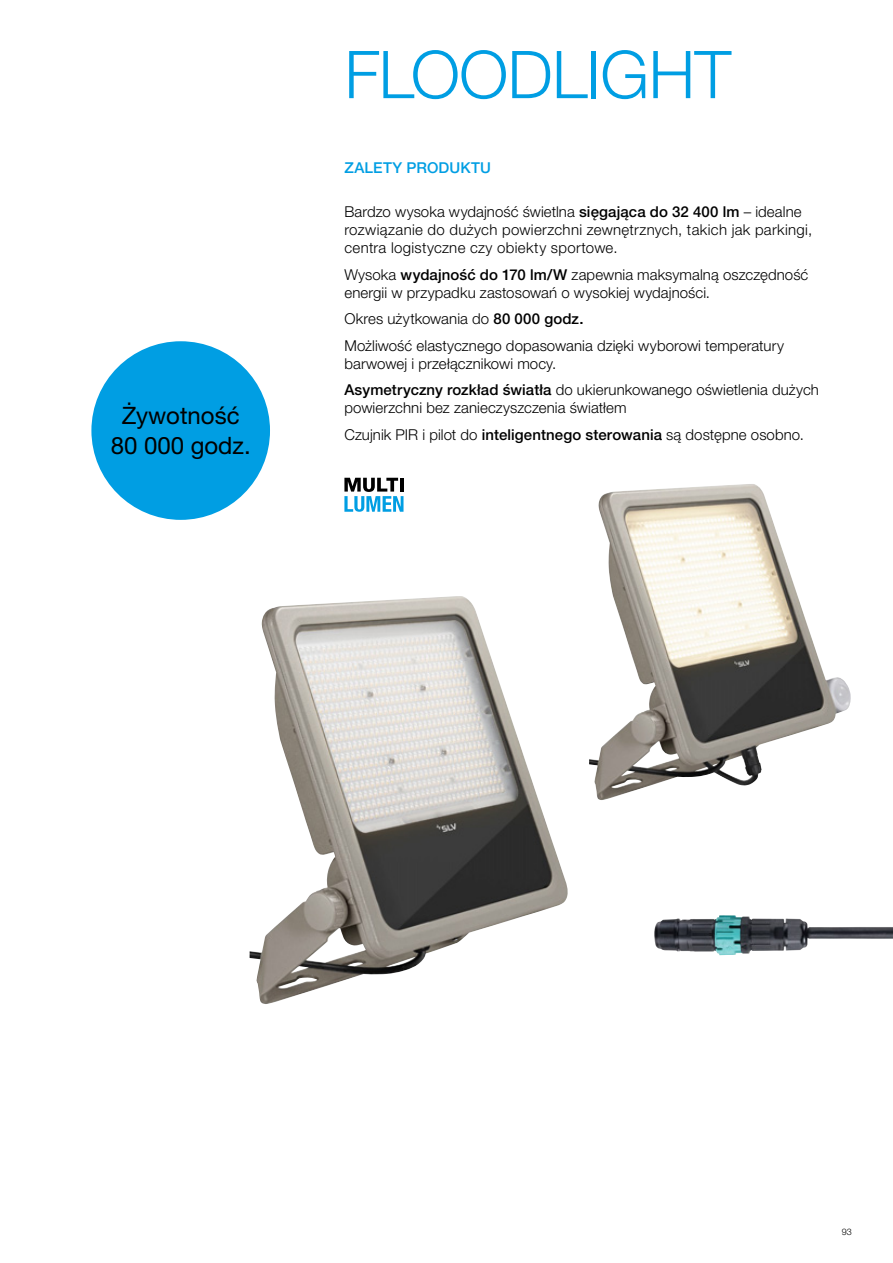
<style>
.page{position:relative;width:893px;height:1263px;background:#fff}
.page>*{position:absolute;margin:0;border:0;box-sizing:border-box;transform-origin:0 0}
.t1{font:300 66px "Helvetica Neue LTW1 G";letter-spacing:-.01em;color:#009ee3}
.t2{font:24px/30px "Helvetica Neue LTW1 G";color:#000;text-align:center}
.t3{font:300 15px/18px "Helvetica Neue LTW1 G";letter-spacing:.005em;color:#000}
.t4{font:500 15px "Helvetica Neue LTW1 G";color:#009ee3}
.t5{font:300 9px "Helvetica Neue LTW1 G";color:#000}
.s1{font-weight:500}
</style>
<div class="page">
<div style="left:91px;top:341px;width:179px;height:179px;background:#009ee3;border-radius:50%"></div>
<img style="left:589px;top:484px;width:262px;height:316px">
<img style="left:250px;top:596px;width:318px;height:408px">
<img style="left:654px;top:915px;width:239px;height:40px">
<svg style="left:344px;top:478px;width:59px;height:34px"></svg>
<h2 class="t2" style="left:111px;top:400px;width:142px">Żywotność<br>80 000 godz.</h2>
<h1 class="t1" style="left:344px;top:34px;width:388px">FLOODLIGHT</h1>
<p class="t4" style="left:344px;top:158px;width:148px">ZALETY PRODUKTU</p>
<p class="t3" style="left:344px;top:203px;width:469px">Bardzo wysoka wydajność świetlna <span class="s1">sięgająca do 32 400 lm</span> – idealne rozwiązanie do dużych powierzchni zewnętrznych, takich jak parkingi, centra logistyczne czy obiekty sportowe.</p>
<p class="t3" style="left:344px;top:265px;width:465px">Wysoka <span class="s1">wydajność do 170 lm/W</span> zapewnia maksymalną oszczędność energii w przypadku zastosowań o wysokiej wydajności.</p>
<p class="t3" style="left:344px;top:305px;width:441px;line-height:26.5px">Okres użytkowania do <span class="s1">80 000 godz.<br></span>Możliwość elastycznego dopasowania dzięki wyborowi temperatury</p>
<p class="t3" style="left:344px;top:350px;width:476px;line-height:26.5px">barwowej i przełącznikowi mocy.<br><span class="s1">Asymetryczny rozkład światła</span> do ukierunkowanego oświetlenia dużych</p>
<p class="t3" style="left:344px;top:394px;width:461px;line-height:26.5px">powierzchni bez zanieczyszczenia światłem<br>Czujnik PIR i pilot do <span class="s1">inteligentnego sterowania</span> są dostępne osobno.</p>
<p class="t5" style="left:842px;top:1226px;width:12px">93</p>
</div>
